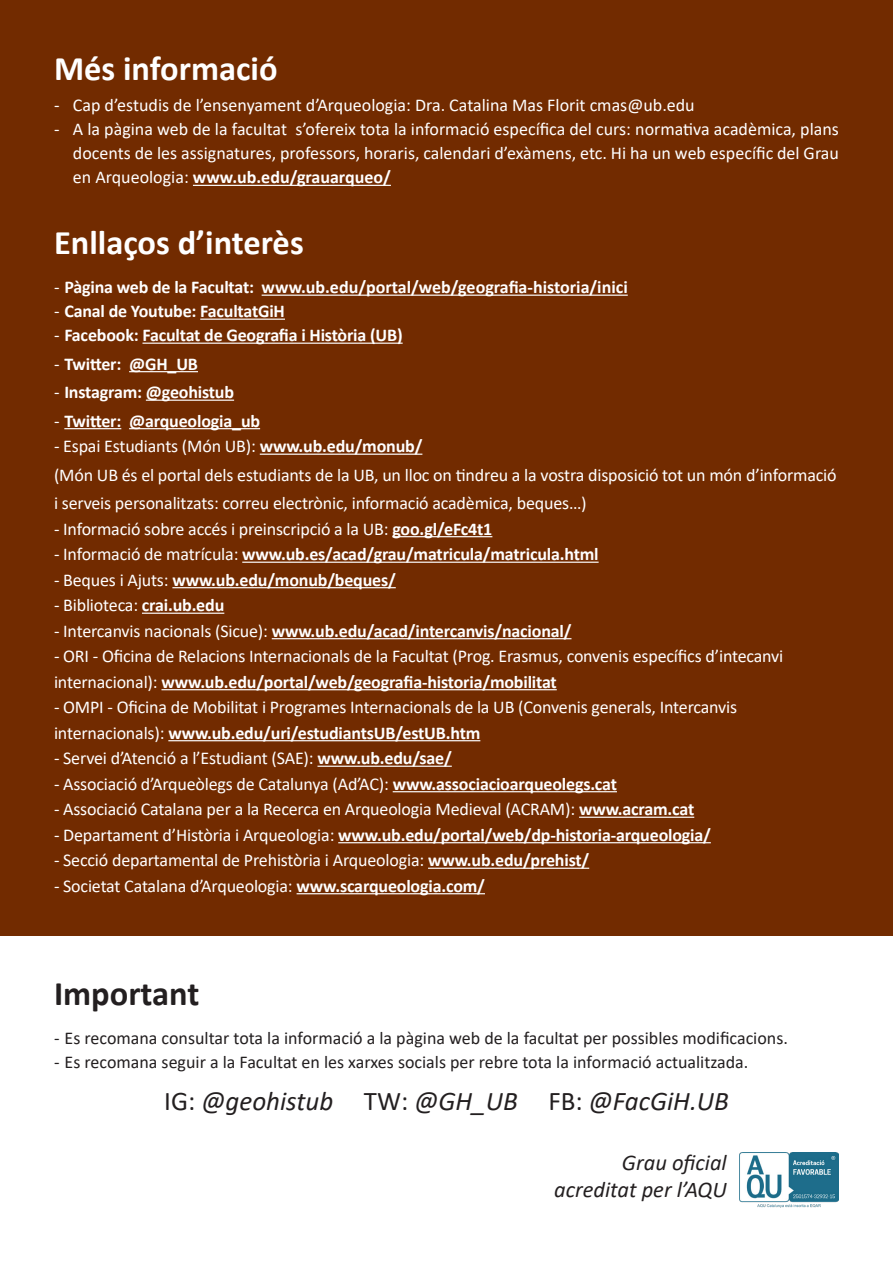
<style>
.page{position:relative;width:893px;height:1263px;background:#fff}
.page>*{position:absolute;margin:0;border:0;box-sizing:border-box;transform-origin:0 0}
.Normal__Web{font:700 34.5px "Calibri";color:#fff}
.t1{font:700 34.5px "Calibri";color:#231f20}
.t2{font:italic 27px "Calibri";color:#231f20}
.t3{font:italic 22.5px "Calibri";color:#231f20}
.t4{font:18px/24px "Calibri";letter-spacing:-.01em;color:#fff}
.t5{font:700 18px "Calibri";letter-spacing:-.01em;color:#fff}
.t6{font:18px "Calibri";color:#231f20}
.s1{font-weight:700}
.s2{font-weight:400}
.s3{font-style:normal}
</style>
<div class="page">
<div style="left:0;top:0;width:893px;height:935px;background:#722b00"></div>
<img style="left:740px;top:1152px;width:99px;height:56px">
<hr style="left:193px;top:185px;width:198px;height:1px;background:#fff">
<hr style="left:262px;top:295px;width:366px;height:1px;background:#fff">
<hr style="left:200px;top:319px;width:85px;height:1px;background:#fff">
<hr style="left:142px;top:343px;width:261px;height:1px;background:#fff">
<hr style="left:129px;top:371px;width:69px;height:1px;background:#fff">
<hr style="left:146px;top:400px;width:88px;height:1px;background:#fff">
<hr style="left:64px;top:428px;width:57px;height:1px;background:#fff">
<hr style="left:129px;top:428px;width:131px;height:1px;background:#fff">
<hr style="left:260px;top:454px;width:162px;height:1px;background:#fff">
<hr style="left:392px;top:536px;width:100px;height:1px;background:#fff">
<hr style="left:242px;top:562px;width:357px;height:1px;background:#fff">
<hr style="left:172px;top:587px;width:224px;height:1px;background:#fff">
<hr style="left:142px;top:613px;width:82px;height:1px;background:#fff">
<hr style="left:272px;top:638px;width:299px;height:1px;background:#fff">
<hr style="left:161px;top:689px;width:396px;height:1px;background:#fff">
<hr style="left:168px;top:740px;width:312px;height:1px;background:#fff">
<hr style="left:317px;top:766px;width:135px;height:1px;background:#fff">
<hr style="left:393px;top:791px;width:224px;height:1px;background:#fff">
<hr style="left:579px;top:817px;width:115px;height:1px;background:#fff">
<hr style="left:338px;top:842px;width:373px;height:1px;background:#fff">
<hr style="left:428px;top:868px;width:161px;height:1px;background:#fff">
<hr style="left:297px;top:893px;width:188px;height:1px;background:#fff">
<p class="Normal__Web" style="left:54px;top:44px;width:225px">Més informació</p>
<p class="t4" style="left:54px;top:93px;width:642px">- Cap d’estudis de l’ensenyament d’Arqueologia: Dra. Catalina Mas Florit cmas@ub.edu</p>
<p class="t4" style="left:73px;top:117px;width:768px;text-align:justify;text-indent:-19px">- A la pàgina web de la facultat s’ofereix tota la informació específica del curs: normativa acadèmica, plans docents de les assignatures, professors, horaris, calendari d’exàmens, etc. Hi ha un web específic del Grau en Arqueologia: <span class="s1">www.ub.edu/grauarqueo/</span></p>
<p class="Normal__Web" style="left:54px;top:218px;width:251px">Enllaços d’interès</p>
<p class="t5" style="left:54px;top:274px;width:575px"><span class="s2">-</span> Pàgina web de la Facultat: www.ub.edu/portal/web/geografia-historia/inici</p>
<p class="t5" style="left:54px;top:298px;width:232px"><span class="s2">-</span> Canal de Youtube: FacultatGiH</p>
<p class="t5" style="left:54px;top:322px;width:350px"><span class="s2">-</span> Facebook: Facultat de Geografia i Història (UB)</p>
<p class="t5" style="left:54px;top:351px;width:146px"><span class="s2">-</span> Twitter: @GH_UB</p>
<p class="t5" style="left:54px;top:379px;width:182px"><span class="s2">-</span> Instagram: @geohistub</p>
<p class="t5" style="left:54px;top:408px;width:208px"><span class="s2">-</span> Twitter: @arqueologia_ub</p>
<p class="t4" style="left:54px;top:434px;width:370px">- Espai Estudiants (Món UB): <span class="s1">www.ub.edu/monub/</span></p>
<p class="t4" style="left:54px;top:460px;width:784px;line-height:28.5px">(Món UB és el portal dels estudiants de la UB, un lloc on tindreu a la vostra disposició tot un món d’informació i serveis personalitzats: correu electrònic, informació acadèmica, beques…)</p>
<p class="t4" style="left:54px;top:516px;width:440px">- Informació sobre accés i preinscripció a la UB: <span class="s1">goo.gl/eFc4t1</span></p>
<p class="t5" style="left:54px;top:541px;width:546px"><span class="s2">- Informació de matrícula:</span> www.ub.es/acad/grau/matricula/matricula.html</p>
<p class="t5" style="left:54px;top:567px;width:343px"><span class="s2">- Beques i Ajuts:</span> www.ub.edu/monub/beques/</p>
<p class="t4" style="left:54px;top:593px;width:172px">- Biblioteca: <span class="s1">crai.ub.edu</span></p>
<p class="t5" style="left:54px;top:618px;width:519px"><span class="s2">- Intercanvis nacionals (Sicue):</span> www.ub.edu/acad/intercanvis/nacional/</p>
<p class="t4" style="left:54px;top:643px;width:731px;line-height:25.5px">- ORI - Oficina de Relacions Internacionals de la Facultat (Prog. Erasmus, convenis específics d’intecanvi internacional): <span class="s1">www.ub.edu/portal/web/geografia-historia/mobilitat</span></p>
<p class="t4" style="left:54px;top:694px;width:685px;line-height:25.5px">- OMPI - Oficina de Mobilitat i Programes Internacionals de la UB (Convenis generals, Intercanvis internacionals): <span class="s1">www.ub.edu/uri/estudiantsUB/estUB.htm</span></p>
<p class="t4" style="left:54px;top:746px;width:399px">- Servei d’Atenció a l’Estudiant (SAE): <span class="s1">www.ub.edu/sae/</span></p>
<p class="t4" style="left:54px;top:771px;width:564px">- Associació d’Arqueòlegs de Catalunya (Ad’AC): <span class="s1">www.associacioarqueolegs.cat</span></p>
<p class="t4" style="left:54px;top:797px;width:642px">- Associació Catalana per a la Recerca en Arqueologia Medieval (ACRAM): <span class="s1">www.acram.cat</span></p>
<p class="t5" style="left:54px;top:822px;width:658px"><span class="s2">- Departament d’Història i Arqueologia:</span> www.ub.edu/portal/web/dp-historia-arqueologia/</p>
<p class="t4" style="left:54px;top:848px;width:537px">- Secció departamental de Prehistòria i Arqueologia: <span class="s1">www.ub.edu/prehist/</span></p>
<p class="t4" style="left:54px;top:873px;width:433px">- Societat Catalana d’Arqueologia: <span class="s1">www.scarqueologia.com/</span></p>
<p class="t1" style="left:54px;top:969px;width:147px">Important</p>
<p class="t6" style="left:54px;top:1025px;width:735px">- Es recomana consultar tota la informació a la pàgina web de la facultat per possibles modificacions.</p>
<p class="t6" style="left:54px;top:1049px;width:696px">- Es recomana seguir a la Facultat en les xarxes socials per rebre tota la informació actualitzada.</p>
<p class="t2" style="left:164px;top:1082px;width:566px"><span class="s3">IG:</span> @geohistub <span class="s3">TW:</span> @GH_UB <span class="s3">FB:</span> @FacGiH.UB</p>
<p class="t3" style="left:622px;top:1147px;width:106px">Grau oficial</p>
<p class="t3" style="left:554px;top:1174px;width:174px">acreditat per l’AQU</p>
</div>
